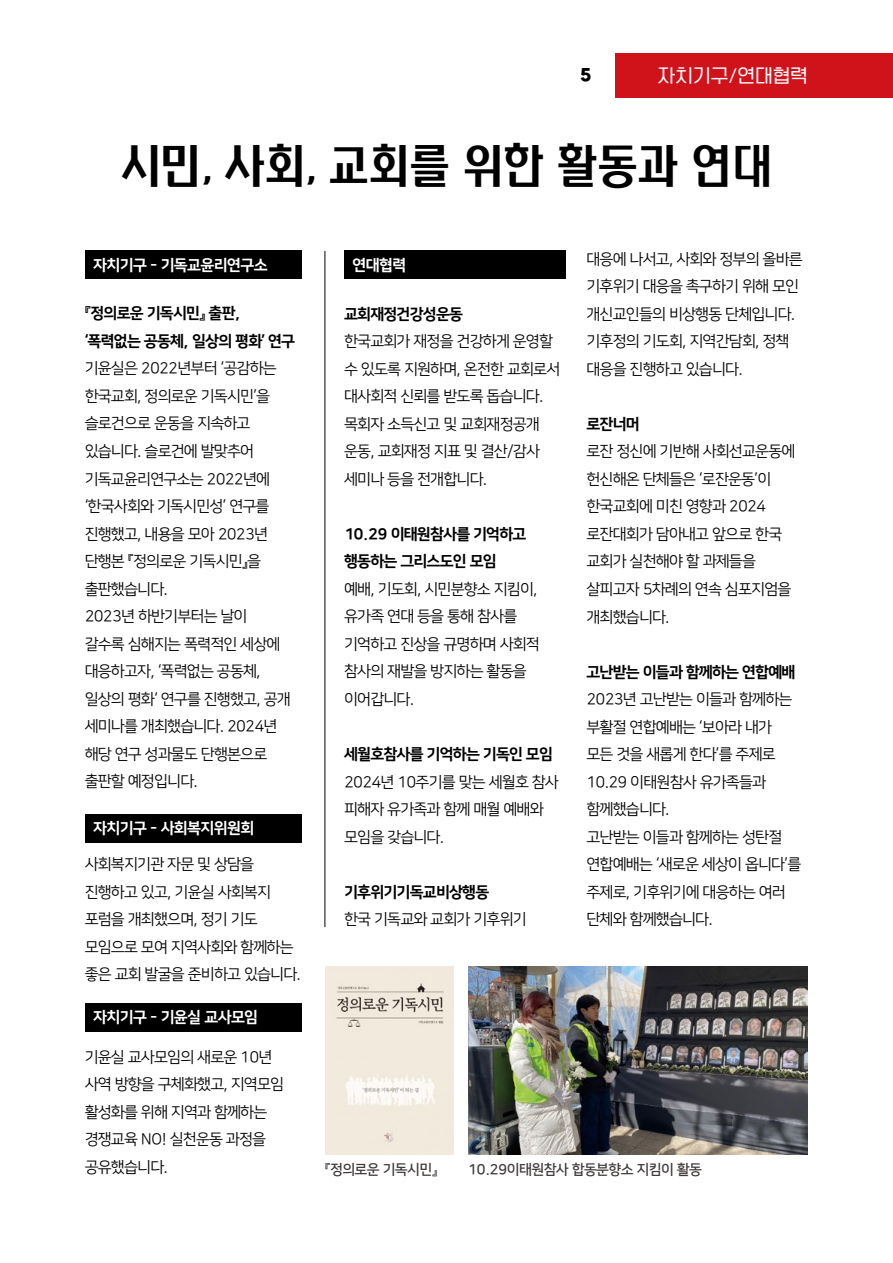
<style>
.page{position:relative;width:893px;height:1263px;background:#fff}
.page>*{position:absolute;margin:0;border:0;box-sizing:border-box;transform-origin:0 0}
.t1{font:45px "Mapo DPP";color:#000}
.t2{font:18px "OT Omni Gothic M";color:#fff}
.t3{font:800 18px "Gangwon Edu Power";color:#000}
.t4{font:15.45px/27.6px "Nanum Square OTF ac R";letter-spacing:-.01em;color:#000}
.t5{font:15.45px/27.6px "Nanum Square OTF ac EB";letter-spacing:-.01em;color:#000}
.t6{font:15.45px "Nanum Square OTF ac EB";color:#fff}
.t7{font:14.25px "Nanum Square OTF ac B";color:#3e3a39}
</style>
<div class="page">
<div style="left:615px;top:53px;width:278px;height:44px;background:#d0121b"></div>
<img style="left:325px;top:967px;width:129px;height:187px">
<img style="left:468px;top:967px;width:340px;height:187px">
<div style="left:85px;top:251px;width:217px;height:28px;background:#000"></div>
<div style="left:344px;top:251px;width:222px;height:28px;background:#000"></div>
<div style="left:85px;top:814px;width:217px;height:28px;background:#000"></div>
<div style="left:85px;top:1003px;width:217px;height:29px;background:#000"></div>
<hr style="left:325px;top:251px;width:1px;height:676px;background:#000">
<p class="t3" style="left:580px;top:66px;width:12px">5</p>
<p class="t2" style="left:658px;top:66px;width:152px">자치기구/연대협력</p>
<h1 class="t1" style="left:120px;top:136px;width:654px">시민, 사회, 교회를 위한 활동과 연대</h1>
<p class="t6" style="left:94px;top:256px;width:175px">자치기구 - 기독교윤리연구소</p>
<p class="t6" style="left:353px;top:256px;width:55px">연대협력</p>
<p class="t5" style="left:85px;top:300px;width:211px">『정의로운 기독시민』 출판, ‘폭력없는 공동체, 일상의 평화’ 연구</p>
<p class="t4" style="left:85px;top:355px;width:207px">기윤실은 2022년부터 ‘공감하는 한국교회, 정의로운 기독시민’을 슬로건으로 운동을 지속하고 있습니다. 슬로건에 발맞추어 기독교윤리연구소는 2022년에 ‘한국사회와 기독시민성’ 연구를 진행했고, 내용을 모아 2023년 단행본 『정의로운 기독시민』을 출판했습니다.<br>2023년 하반기부터는 날이 갈수록 심해지는 폭력적인 세상에 대응하고자, ‘폭력없는 공동체, 일상의 평화‘ 연구를 진행했고, 공개 세미나를 개최했습니다. 2024년 해당 연구 성과물도 단행본으로 출판할 예정입니다.</p>
<p class="t6" style="left:94px;top:820px;width:162px">자치기구 - 사회복지위원회</p>
<p class="t4" style="left:85px;top:851px;width:217px">사회복지기관 자문 및 상담을 진행하고 있고, 기윤실 사회복지 포럼을 개최했으며, 정기 기도 모임으로 모여 지역사회와 함께하는 좋은 교회 발굴을 준비하고 있습니다.</p>
<p class="t6" style="left:94px;top:1009px;width:166px">자치기구 - 기윤실 교사모임</p>
<p class="t5" style="left:344px;top:300px;width:120px">교회재정건강성운동</p>
<p class="t4" style="left:344px;top:328px;width:217px">한국교회가 재정을 건강하게 운영할 수 있도록 지원하며, 온전한 교회로서 대사회적 신뢰를 받도록 돕습니다. 목회자 소득신고 및 교회재정공개 운동, 교회재정 지표 및 결산/감사 세미나 등을 전개합니다.</p>
<p class="t5" style="left:344px;top:520px;width:183px">10.29 이태원참사를 기억하고 행동하는 그리스도인 모임</p>
<p class="t4" style="left:344px;top:575px;width:197px">예배, 기도회, 시민분향소 지킴이, 유가족 연대 등을 통해 참사를 기억하고 진상을 규명하며 사회적 참사의 재발을 방지하는 활동을 이어갑니다.</p>
<p class="t5" style="left:344px;top:740px;width:210px">세월호참사를 기억하는 기독인 모임</p>
<p class="t4" style="left:344px;top:768px;width:216px">2024년 10주기를 맞는 세월호 참사 피해자 유가족과 함께 매월 예배와 모임을 갖습니다.</p>
<p class="t5" style="left:344px;top:878px;width:146px">기후위기기독교비상행동</p>
<p class="t4" style="left:344px;top:906px;width:184px">한국 기독교와 교회가 기후위기</p>
<p class="t4" style="left:587px;top:245px;width:217px">대응에 나서고, 사회와 정부의 올바른 기후위기 대응을 촉구하기 위해 모인 개신교인들의 비상행동 단체입니다. 기후정의 기도회, 지역간담회, 정책 대응을 진행하고 있습니다.</p>
<p class="t5" style="left:587px;top:410px;width:54px">로잔너머</p>
<p class="t4" style="left:587px;top:438px;width:210px">로잔 정신에 기반해 사회선교운동에 헌신해온 단체들은 ‘로잔운동’이 한국교회에 미친 영향과 2024 로잔대회가 담아내고 앞으로 한국 교회가 실천해야 할 과제들을 살피고자 5차례의 연속 심포지엄을 개최했습니다.</p>
<p class="t5" style="left:587px;top:658px;width:210px">고난받는 이들과 함께하는 연합예배</p>
<p class="t4" style="left:587px;top:686px;width:216px">2023년 고난받는 이들과 함께하는 부활절 연합예배는 ‘보아라 내가 모든 것을 새롭게 한다’를 주제로<br>10.29 이태원참사 유가족들과 함께했습니다.<br>고난받는 이들과 함께하는 성탄절 연합예배는 ‘새로운 세상이 옵니다’를 주제로, 기후위기에 대응하는 여러 단체와 함께했습니다.</p>
<p class="t4" style="left:85px;top:1043px;width:200px">기윤실 교사모임의 새로운 10년 사역 방향을 구체화했고, 지역모임 활성화를 위해 지역과 함께하는 경쟁교육 NO! 실천운동 과정을 공유했습니다.</p>
<p class="t7" style="left:325px;top:1162px;width:114px">『정의로운 기독시민』</p>
<p class="t7" style="left:468px;top:1162px;width:235px">10.29이태원참사 합동분향소 지킴이 활동</p>
</div>
